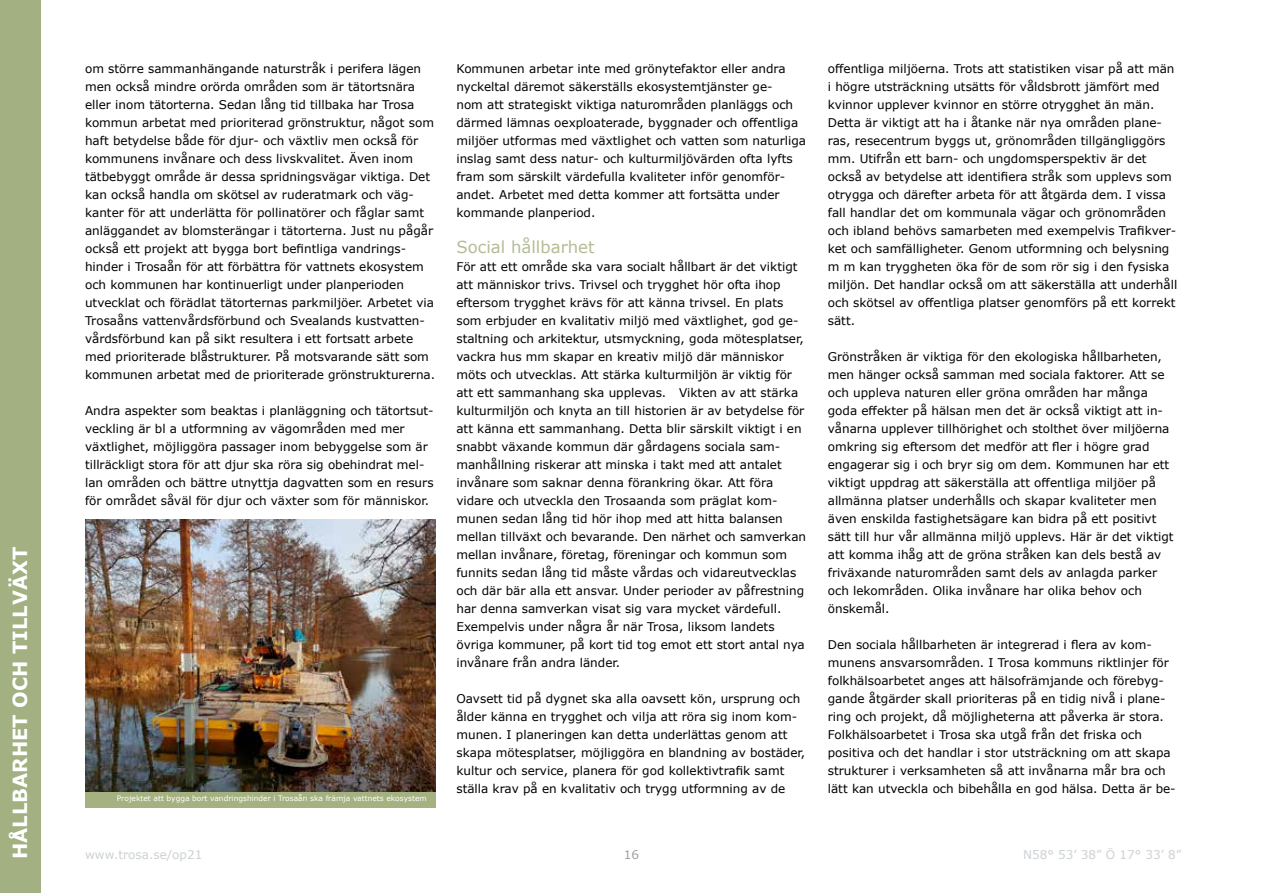
<style>
.page{position:relative;width:1263px;height:893px;background:#fff}
.page>*{position:absolute;margin:0;border:0;box-sizing:border-box;transform-origin:0 0}
.t1{font:700 19.5px "Verdana";color:#fff}
.t2{font:16.5px "Verdana";color:#b3bd94}
.t3{font:12px/18px "Verdana";color:#000}
.t4{font:12px "Verdana";color:#cdd1d3}
.t5{font:12px "Verdana";color:#a19f9d}
.t6{font:7.5px "Verdana";color:#fff}
</style>
<div class="page">
<div style="left:0;top:0;width:40px;height:893px;background:#a2b082"></div>
<img style="left:85px;top:519px;width:350px;height:273px">
<div style="left:85px;top:792px;width:350px;height:16px;background:#a5b180"></div>
<h1 class="t1" style="left:6px;top:859px;width:313px;rotate:-90deg">HÅLLBARHET OCH TILLVÄXT</h1>
<p class="t3" style="left:85px;top:59px;width:352px">om större sammanhängande naturstråk i perifera lägen men också mindre orörda områden som är tätortsnära eller inom tätorterna. Sedan lång tid tillbaka har Trosa kommun arbetat med prioriterad grönstruktur, något som haft betydelse både för djur- och växtliv men också för kommunens invånare och dess livskvalitet. Även inom tätbebyggt område är dessa spridningsvägar viktiga. Det kan också handla om skötsel av ruderatmark och väg&shy;kanter för att underlätta för pollinatörer och fåglar samt anläggandet av blomsterängar i tätorterna. Just nu pågår också ett projekt att bygga bort befintliga vandrings&shy;hinder i Trosaån för att förbättra för vattnets ekosystem och kommunen har kontinuerligt under planperioden utvecklat och förädlat tätorternas parkmiljöer. Arbetet via Trosaåns vattenvårdsförbund och Svealands kustvatten&shy;vårdsförbund kan på sikt resultera i ett fortsatt arbete med prioriterade blåstrukturer. På motsvarande sätt som kommunen arbetat med de prioriterade grönstrukturerna.</p>
<p class="t3" style="left:85px;top:401px;width:350px">Andra aspekter som beaktas i planläggning och tätortsut&shy;veckling är bl a utformning av vägområden med mer växtlighet, möjliggöra passager inom bebyggelse som är tillräckligt stora för att djur ska röra sig obehindrat mel&shy;lan områden och bättre utnyttja dagvatten som en resurs för området såväl för djur och växter som för människor.</p>
<p class="t6" style="left:117px;top:793px;width:311px">Projektet att bygga bort vandringshinder i Trosaån ska främja vattnets ekosystem</p>
<p class="t3" style="left:456px;top:59px;width:351px">Kommunen arbetar inte med grönytefaktor eller andra nyckeltal däremot säkerställs ekosystemtjänster ge-<br>nom att strategiskt viktiga naturområden planläggs och därmed lämnas oexploaterade, byggnader och offentliga miljöer utformas med växtlighet och vatten som naturliga inslag samt dess natur- och kulturmiljövärden ofta lyfts fram som särskilt värdefulla kvaliteter inför genomför&shy;andet. Arbetet med detta kommer att fortsätta under kommande planperiod.</p>
<h2 class="t2" style="left:456px;top:236px;width:140px">Social hållbarhet</h2>
<p class="t3" style="left:456px;top:257px;width:351px">För att ett område ska vara socialt hållbart är det viktigt att människor trivs. Trivsel och trygghet hör ofta ihop eftersom trygghet krävs för att känna trivsel. En plats som erbjuder en kvalitativ miljö med växtlighet, god ge&shy;staltning och arkitektur, utsmyckning, goda mötesplatser, vackra hus mm skapar en kreativ miljö där människor möts och utvecklas. Att stärka kulturmiljön är viktig för att ett sammanhang ska upplevas. Vikten av att stärka kulturmiljön och knyta an till historien är av betydelse för att känna ett sammanhang. Detta blir särskilt viktigt i en snabbt växande kommun där gårdagens sociala sam&shy;manhållning riskerar att minska i takt med att antalet invånare som saknar denna förankring ökar. Att föra vidare och utveckla den Trosaanda som präglat kom&shy;munen sedan lång tid hör ihop med att hitta balansen mellan tillväxt och bevarande. Den närhet och samverkan mellan invånare, företag, föreningar och kommun som funnits sedan lång tid måste vårdas och vidareutvecklas och där bär alla ett ansvar. Under perioder av påfrestning har denna samverkan visat sig vara mycket värdefull.<br>Exempelvis under några år när Trosa, liksom landets övriga kommuner, på kort tid tog emot ett stort antal nya invånare från andra länder.</p>
<p class="t3" style="left:456px;top:689px;width:350px">Oavsett tid på dygnet ska alla oavsett kön, ursprung och ålder känna en trygghet och vilja att röra sig inom kom&shy;munen. I planeringen kan detta underlättas genom att skapa mötesplatser, möjliggöra en blandning av bostäder, kultur och service, planera för god kollektivtrafik samt ställa krav på en kvalitativ och trygg utformning av de</p>
<p class="t3" style="left:828px;top:59px;width:351px">offentliga miljöerna. Trots att statistiken visar på att män i högre utsträckning utsätts för våldsbrott jämfört med kvinnor upplever kvinnor en större otrygghet än män.<br>Detta är viktigt att ha i åtanke när nya områden plane&shy;ras, resecentrum byggs ut, grönområden tillgängliggörs mm. Utifrån ett barn- och ungdomsperspektiv är det också av betydelse att identifiera stråk som upplevs som otrygga och därefter arbeta för att åtgärda dem. I vissa fall handlar det om kommunala vägar och grönområden och ibland behövs samarbeten med exempelvis Trafikver&shy;ket och samfälligheter. Genom utformning och belysning m m kan tryggheten öka för de som rör sig i den fysiska miljön. Det handlar också om att säkerställa att underhåll och skötsel av offentliga platser genomförs på ett korrekt sätt.</p>
<p class="t3" style="left:828px;top:347px;width:347px">Grönstråken är viktiga för den ekologiska hållbarheten, men hänger också samman med sociala faktorer. Att se och uppleva naturen eller gröna områden har många goda effekter på hälsan men det är också viktigt att in&shy;vånarna upplever tillhörighet och stolthet över miljöerna omkring sig eftersom det medför att fler i högre grad engagerar sig i och bryr sig om dem. Kommunen har ett viktigt uppdrag att säkerställa att offentliga miljöer på allmänna platser underhålls och skapar kvaliteter men även enskilda fastighetsägare kan bidra på ett positivt sätt till hur vår allmänna miljö upplevs. Här är det viktigt att komma ihåg att de gröna stråken kan dels bestå av friväxande naturområden samt dels av anlagda parker och lekområden. Olika invånare har olika behov och önskemål.</p>
<p class="t3" style="left:828px;top:635px;width:349px">Den sociala hållbarheten är integrerad i flera av kom&shy;munens ansvarsområden. I Trosa kommuns riktlinjer för folkhälsoarbetet anges att hälsofrämjande och förebyg&shy;gande åtgärder skall prioriteras på en tidig nivå i plane&shy;ring och projekt, då möjligheterna att påverka är stora.<br>Folkhälsoarbetet i Trosa ska utgå från det friska och positiva och det handlar i stor utsträckning om att skapa strukturer i verksamheten så att invånarna mår bra och lätt kan utveckla och bibehålla en god hälsa. Detta är be-</p>
<p class="t4" style="left:85px;top:846px;width:119px">www.trosa.se/op21</p>
<p class="t5" style="left:624px;top:846px;width:17px">16</p>
<p class="t4" style="left:1023px;top:846px;width:160px">N58° 53’ 38” Ö 17° 33’ 8”</p>
</div>
